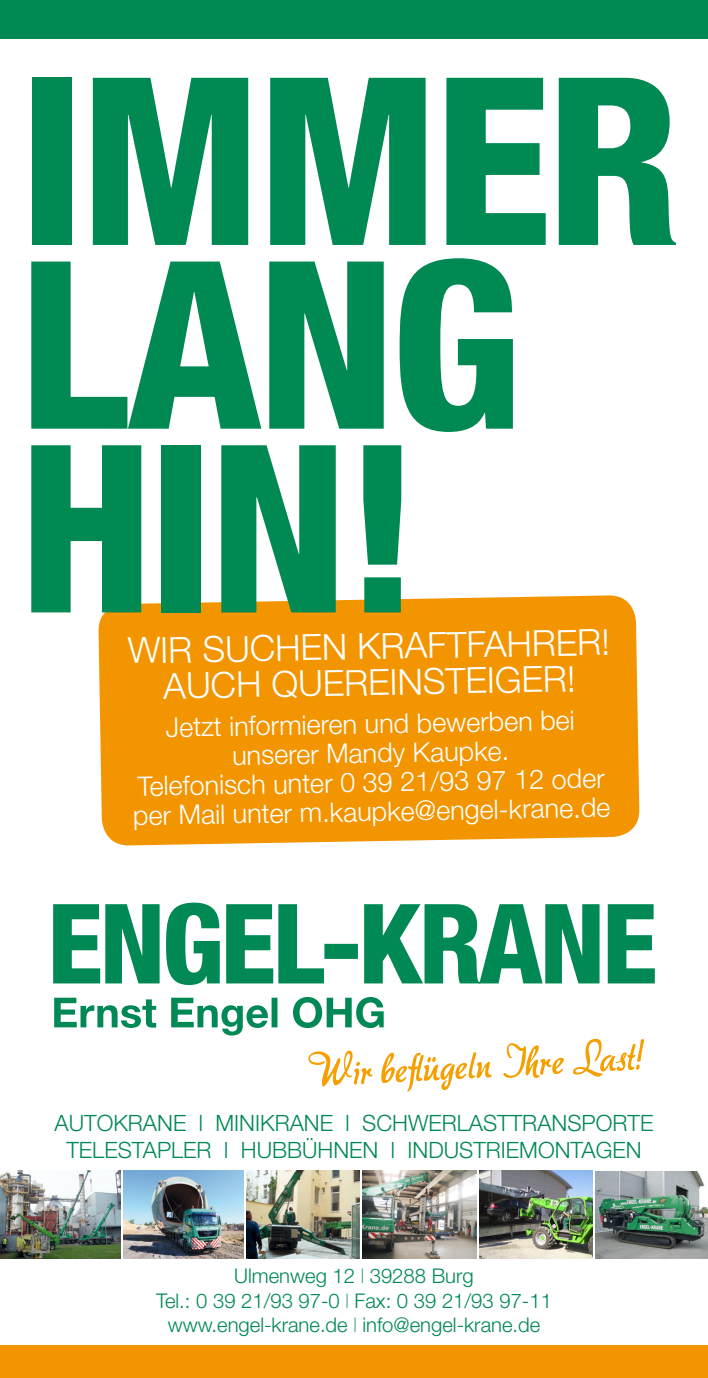
<style>
.page{position:relative;width:708px;height:1378px;background:#fff}
.page>*{position:absolute;margin:0;border:0;box-sizing:border-box;transform-origin:0 0}
.t1{font:800 condensed 234px/183.6px "Helvetica Neue LT Std";letter-spacing:-.02em;color:#008952}
.t2{font:300 36px/36px "Helvetica Neue LT Std";color:#fff;text-align:center}
.t3{font:300 27px/29.2px "Helvetica Neue LT Std";color:#fff;text-align:center}
.t4{font:300 22.5px/27px "Helvetica Neue LT Std";color:#008952;text-align:center}
.t5{font:300 20.25px/24.8px "Helvetica Neue LT Std";color:#008952;text-align:center}
.s1{font-weight:100}
</style>
<div class="page">
<div style="left:98px;top:595px;width:542px;height:251px;background:#f29500"></div>
<div style="left:0;top:0;width:708px;height:38px;background:#008952"></div>
<div style="left:0;top:1345px;width:708px;height:33px;background:#f29500"></div>
<svg style="left:53px;top:902px;width:602px;height:83px;fill:#008955"></svg>
<svg style="left:54px;top:997px;width:590px;height:94px"></svg>
<img style="left:123px;top:1171px;width:120px;height:87px">
<img style="left:246px;top:1171px;width:114px;height:87px">
<img style="left:0;top:1171px;width:120px;height:87px">
<img style="left:363px;top:1171px;width:113px;height:87px">
<img style="left:479px;top:1171px;width:114px;height:87px">
<img style="left:596px;top:1171px;width:111px;height:87px">
<h1 class="t1" style="left:19px;top:66px;width:663px">IMMER<br>LANG<br>HIN!</h1>
<h2 class="t2" style="left:127px;top:632px;width:484px;rotate:-1deg">WIR SUCHEN KRAFTFAHRER!<br>AUCH QUEREINSTEIGER!</h2>
<p class="t3" style="left:131px;top:713px;width:479px;rotate:-1deg">Jetzt informieren und bewerben bei unserer Mandy Kaupke.<br>Telefonisch unter 0 39 21/93 97 12 oder per Mail unter m.kaupke@engel-krane.de</p>
<p class="t4" style="left:55px;top:1108px;width:600px">AUTOKRANE l MINIKRANE l SCHWERLASTTRANSPORTE<br>TELESTAPLER l HUBBÜHNEN l INDUSTRIEMONTAGEN</p>
<p class="t5" style="left:156px;top:1262px;width:397px">Ulmenweg 12 <span class="s1">l</span> 39288 Burg<br>Tel.: 0 39 21/93 97-0 <span class="s1">l</span> Fax: 0 39 21/93 97-11 www.engel-krane.de <span class="s1">l</span> info@engel-krane.de</p>
</div>
